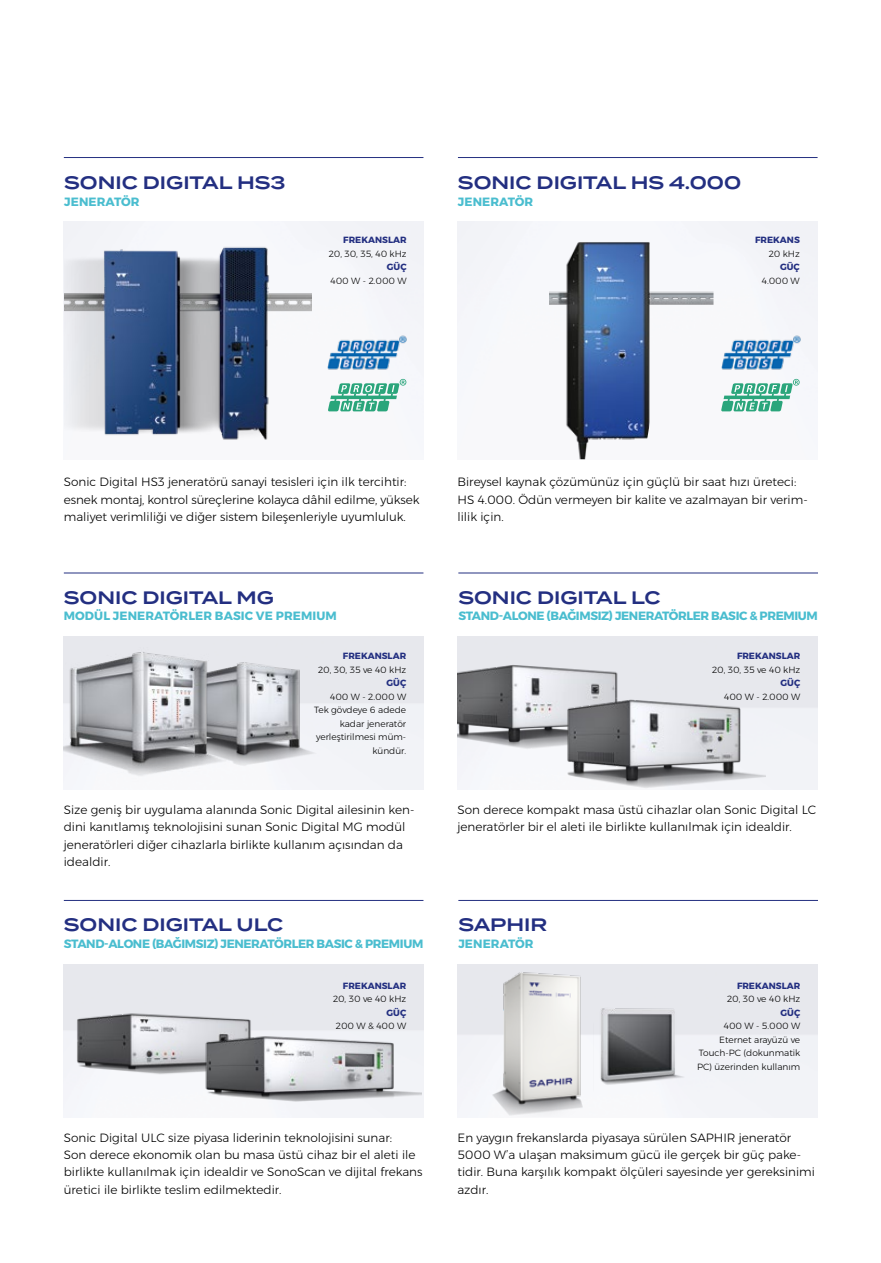
<style>
.page{position:relative;width:881px;height:1263px;background:#fff}
.page>*{position:absolute;margin:0;border:0;box-sizing:border-box;transform-origin:0 0}
.t1{font:600 18px "Termina";color:#232f81}
.t2{font:300 12px/17.2px "Montserrat";color:#000}
.t3{font:700 12px "Montserrat";letter-spacing:-.03em;color:#4abdcf}
.t4{font:700 12px "Montserrat";letter-spacing:.01em;color:#4abdcf}
.t5{font:300 9px/13.5px "Montserrat";color:#000;text-align:right}
.t6{font:700 9px "Montserrat";color:#232f81}
</style>
<div class="page">
<hr style="left:64px;top:157px;width:359px;height:1px;background:#232f81">
<div style="left:61px;top:569px;width:365px;height:7px;background:#fff;opacity:.75"></div>
<hr style="left:64px;top:573px;width:359px;height:1px;background:#232f81">
<div style="left:61px;top:897px;width:365px;height:7px;background:#fff;opacity:.75"></div>
<hr style="left:64px;top:900px;width:359px;height:1px;background:#232f81">
<div style="left:455px;top:569px;width:365px;height:7px;background:#fff;opacity:.75"></div>
<hr style="left:458px;top:573px;width:359px;height:1px;background:#232f81">
<div style="left:455px;top:897px;width:365px;height:7px;background:#fff;opacity:.75"></div>
<hr style="left:458px;top:900px;width:359px;height:1px;background:#232f81">
<hr style="left:458px;top:157px;width:359px;height:1px;background:#232f81">
<svg style="left:327px;top:379px;width:79px;height:32px"></svg>
<svg style="left:720px;top:379px;width:79px;height:32px"></svg>
<img style="left:327px;top:332px;width:82px;height:43px">
<img style="left:721px;top:332px;width:82px;height:43px">
<img style="left:65px;top:222px;width:246px;height:236px">
<img style="left:549px;top:230px;width:164px;height:229px">
<img style="left:63px;top:1008px;width:242px;height:74px">
<img style="left:187px;top:1021px;width:234px;height:91px">
<img style="left:475px;top:967px;width:118px;height:150px">
<img style="left:592px;top:1000px;width:105px;height:100px">
<img style="left:457px;top:651px;width:194px;height:128px">
<img style="left:553px;top:685px;width:212px;height:104px">
<img style="left:231px;top:654px;width:121px;height:124px">
<img style="left:64px;top:647px;width:167px;height:135px">
<h1 class="t1" style="left:64px;top:170px;width:223px">SONIC DIGITAL HS3</h1>
<p class="t4" style="left:64px;top:192px;width:77px">JENERATÖR</p>
<p class="t6" style="left:343px;top:233px;width:65px">FREKANSLAR</p>
<p class="t5" style="left:329px;top:247px;width:79px">20, 30, 35, 40 kHz</p>
<p class="t6" style="left:387px;top:260px;width:21px">GÜÇ</p>
<p class="t5" style="left:330px;top:274px;width:77px">400 W - 2.000 W</p>
<h1 class="t1" style="left:458px;top:170px;width:284px">SONIC DIGITAL HS 4.000</h1>
<p class="t4" style="left:458px;top:192px;width:77px">JENERATÖR</p>
<p class="t6" style="left:754px;top:233px;width:46px">FREKANS</p>
<p class="t5" style="left:768px;top:247px;width:33px">20 kHz</p>
<p class="t6" style="left:779px;top:260px;width:21px">GÜÇ</p>
<p class="t5" style="left:761px;top:274px;width:40px">4.000 W</p>
<p class="t2" style="left:64px;top:473px;width:357px">Sonic Digital HS3 jeneratörü sanayi tesisleri için ilk tercihtir: esnek montaj, kontrol süreçlerine kolayca dâhil edilme, yüksek maliyet verimliliği ve diğer sistem bileşenleriyle uyumluluk.</p>
<h1 class="t1" style="left:64px;top:584px;width:211px">SONIC DIGITAL MG</h1>
<p class="t4" style="left:64px;top:606px;width:274px">MODÜL JENERATÖRLER BASIC VE PREMIUM</p>
<p class="t6" style="left:343px;top:649px;width:65px">FREKANSLAR</p>
<p class="t5" style="left:318px;top:663px;width:90px">20, 30, 35 ve 40 kHz</p>
<p class="t6" style="left:386px;top:676px;width:21px">GÜÇ</p>
<p class="t5" style="left:314px;top:690px;width:94px">400 W - 2.000 W<br>Tek gövdeye 6 adede kadar jeneratör yerleştirilmesi müm&shy;kündür.</p>
<p class="t2" style="left:64px;top:801px;width:352px">Size geniş bir uygulama alanında Sonic Digital ailesinin ken&shy;dini kanıtlamış teknolojisini sunan Sonic Digital MG modül jeneratörleri diğer cihazlarla birlikte kullanım açısından da idealdir.</p>
<h1 class="t1" style="left:64px;top:911px;width:221px">SONIC DIGITAL ULC</h1>
<p class="t3" style="left:64px;top:934px;width:361px">STAND-ALONE (BAĞIMSIZ) JENERATÖRLER BASIC &amp; PREMIUM</p>
<p class="t6" style="left:343px;top:978px;width:65px">FREKANSLAR</p>
<p class="t5" style="left:333px;top:992px;width:75px">20, 30 ve 40 kHz</p>
<p class="t6" style="left:386px;top:1005px;width:21px">GÜÇ</p>
<p class="t5" style="left:336px;top:1019px;width:72px">200 W &amp; 400 W</p>
<p class="t2" style="left:64px;top:1129px;width:360px">Sonic Digital ULC size piyasa liderinin teknolojisini sunar:<br>Son derece ekonomik olan bu masa üstü cihaz bir el aleti ile birlikte kullanılmak için idealdir ve SonoScan ve dijital frekans üretici ile birlikte teslim edilmektedir.</p>
<p class="t2" style="left:457px;top:473px;width:351px">Bireysel kaynak çözümünüz için güçlü bir saat hızı üreteci:<br>HS 4.000. Ödün vermeyen bir kalite ve azalmayan bir verim&shy;lilik için.</p>
<h1 class="t1" style="left:458px;top:584px;width:204px">SONIC DIGITAL LC</h1>
<p class="t3" style="left:458px;top:606px;width:361px">STAND-ALONE (BAĞIMSIZ) JENERATÖRLER BASIC &amp; PREMIUM</p>
<p class="t6" style="left:736px;top:649px;width:65px">FREKANSLAR</p>
<p class="t5" style="left:711px;top:663px;width:90px">20, 30, 35 ve 40 kHz</p>
<p class="t6" style="left:780px;top:676px;width:21px">GÜÇ</p>
<p class="t5" style="left:724px;top:690px;width:77px">400 W - 2.000 W</p>
<p class="t2" style="left:457px;top:801px;width:360px">Son derece kompakt masa üstü cihazlar olan Sonic Digital LC jeneratörler bir el aleti ile birlikte kullanılmak için idealdir.</p>
<h1 class="t1" style="left:458px;top:911px;width:90px">SAPHIR</h1>
<p class="t4" style="left:458px;top:934px;width:77px">JENERATÖR</p>
<p class="t6" style="left:736px;top:978px;width:65px">FREKANSLAR</p>
<p class="t5" style="left:726px;top:992px;width:75px">20, 30 ve 40 kHz</p>
<p class="t6" style="left:780px;top:1005px;width:21px">GÜÇ</p>
<p class="t5" style="left:696px;top:1019px;width:105px">400 W - 5.000 W<br>Eternet arayüzü ve<br>Touch-PC (dokunmatik<br>PC) üzerinden kullanım</p>
<p class="t2" style="left:457px;top:1129px;width:359px">En yaygın frekanslarda piyasaya sürülen SAPHIR jeneratör 5000 W’a ulaşan maksimum gücü ile gerçek bir güç pake&shy;tidir. Buna karşılık kompakt ölçüleri sayesinde yer gereksinimi azdır.</p>
</div>
